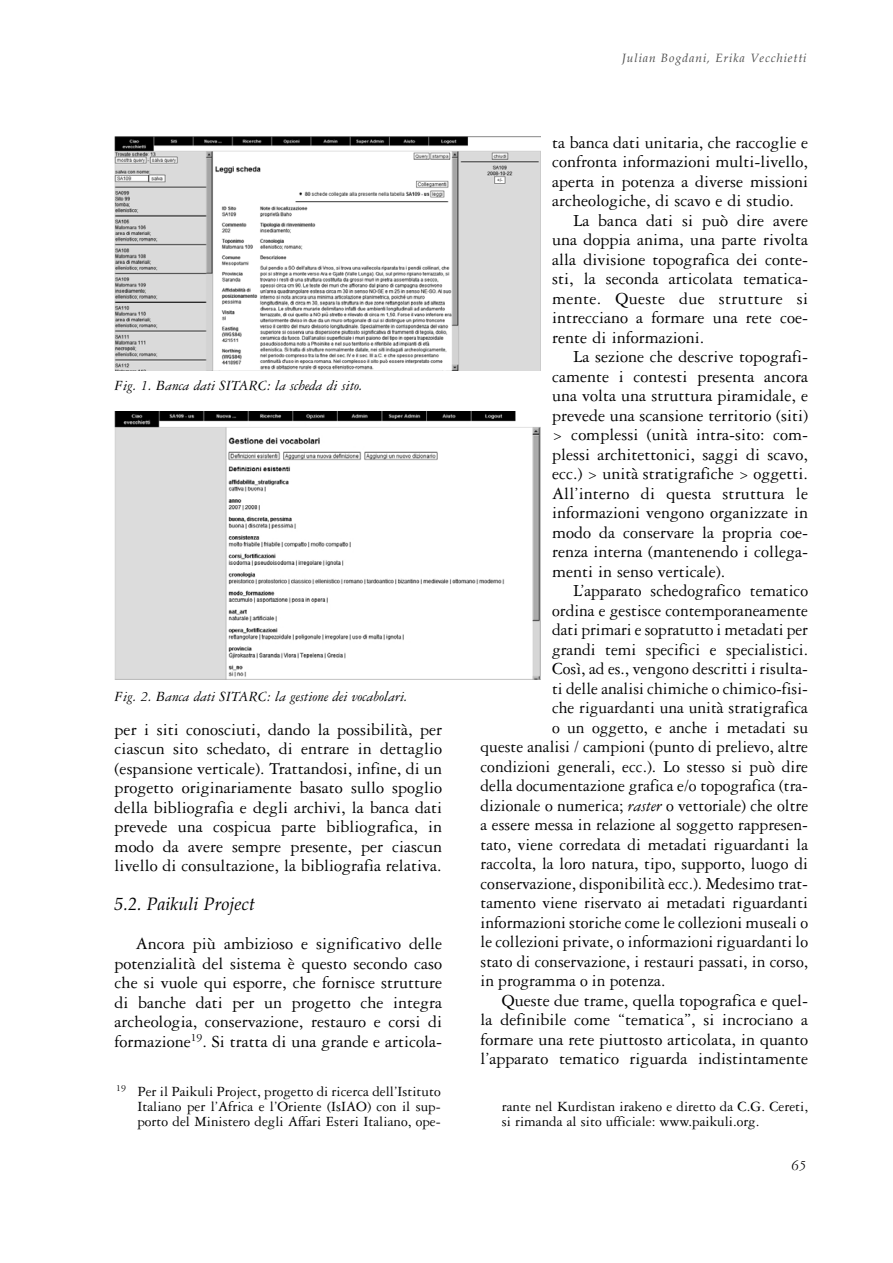
<style>
.page{position:relative;width:893px;height:1263px;background:#fff}
.page>*{position:absolute;margin:0;border:0;box-sizing:border-box;transform-origin:0 0}
.t1{font:18px/19.5px "Garamond Three";color:#000;text-align:justify}
.t2{font:18px "Garamond Three";letter-spacing:.02em;color:#000}
.t3{font:italic 18px "Book Antiqua";color:#000}
.t4{font:15px/15px "Garamond Three";color:#000;text-align:justify}
.t5{font:italic 15px "Garamond Three";color:#000}
.t6{font:italic 12px "Book Antiqua";letter-spacing:.075em;color:#4d4d4d}
.s1{font-style:italic}
</style>
<div class="page">
<img style="left:115px;top:136px;width:425px;height:234px">
<img style="left:115px;top:411px;width:425px;height:268px">
<p class="t5" style="left:115px;top:380px;width:250px">Fig. 1. Banca dati SITARC: la scheda di sito.</p>
<p class="t5" style="left:115px;top:691px;width:295px">Fig. 2. Banca dati SITARC: la gestione dei vocabolari.</p>
<p class="t1" style="left:115px;top:721px;width:329px">per i siti conosciuti, dando la possibilità, per ciascun sito schedato, di entrare in dettaglio (espansione verticale). Trattandosi, infine, di un progetto originariamente basato sullo spoglio della bibliografia e degli archivi, la banca dati prevede una cospicua parte bibliografica, in modo da avere sempre presente, per ciascun livello di consultazione, la bibliografia relativa.</p>
<p class="t3" style="left:115px;top:897px;width:142px">5.2. Paikuli Project</p>
<p class="t1" style="left:115px;top:935px;width:329px;text-indent:21px">Ancora più ambizioso e significativo delle potenzialità del sistema è questo secondo caso che si vuole qui esporre, che fornisce strutture di banche dati per un progetto che integra archeologia, conservazione, restauro e corsi di formazione<sup>19</sup>. Si tratta di una grande e articola-</p>
<p class="t4" style="left:137px;top:1085px;width:305px;text-indent:-21px"><sup>19</sup> Per il Paikuli Project, progetto di ricerca dell’Istituto Italiano per l’Africa e l’Oriente (IsIAO) con il sup&shy;porto del Ministero degli Affari Esteri Italiano, ope-</p>
<p class="t6" style="left:622px;top:54px;width:186px">Julian Bogdani, Erika Vecchietti</p>
<p class="t1" style="left:552px;top:134px;width:257px">ta banca dati unitaria, che raccoglie e</p>
<p class="t1" style="left:552px;top:154px;width:257px">confronta informazioni multi-livello,</p>
<p class="t1" style="left:552px;top:173px;width:257px">aperta in potenza a diverse missioni</p>
<p class="t1" style="left:552px;top:193px;width:243px">archeologiche, di scavo e di studio.</p>
<p class="t1" style="left:573px;top:212px;width:236px">La banca dati si può dire avere</p>
<p class="t1" style="left:552px;top:232px;width:257px">una doppia anima, una parte rivolta</p>
<p class="t1" style="left:552px;top:251px;width:257px">alla divisione topografica dei conte-</p>
<p class="t1" style="left:552px;top:271px;width:257px">sti, la seconda articolata tematica-</p>
<p class="t2" style="left:552px;top:292px;width:257px">mente. Queste due strutture si</p>
<p class="t1" style="left:552px;top:310px;width:257px">intrecciano a formare una rete coe-</p>
<p class="t1" style="left:552px;top:329px;width:154px">rente di informazioni.</p>
<p class="t1" style="left:573px;top:349px;width:236px">La sezione che descrive topografi-</p>
<p class="t1" style="left:552px;top:368px;width:257px">camente i contesti presenta ancora</p>
<p class="t1" style="left:552px;top:388px;width:257px">una volta una struttura piramidale, e</p>
<p class="t1" style="left:552px;top:407px;width:257px">prevede una scansione territorio (siti)</p>
<p class="t1" style="left:552px;top:427px;width:257px">&gt; complessi (unità intra-sito: com-</p>
<p class="t1" style="left:552px;top:446px;width:257px">plessi architettonici, saggi di scavo,</p>
<p class="t1" style="left:552px;top:466px;width:257px">ecc.) &gt; unità stratigrafiche &gt; oggetti.</p>
<p class="t1" style="left:552px;top:485px;width:257px">All’interno di questa struttura le</p>
<p class="t1" style="left:552px;top:505px;width:257px">informazioni vengono organizzate in</p>
<p class="t1" style="left:552px;top:524px;width:257px">modo da conservare la propria coe-</p>
<p class="t1" style="left:552px;top:544px;width:257px">renza interna (mantenendo i collega-</p>
<p class="t1" style="left:552px;top:563px;width:175px">menti in senso verticale).</p>
<p class="t1" style="left:573px;top:583px;width:236px">L’apparato schedografico tematico</p>
<p class="t1" style="left:552px;top:602px;width:257px">ordina e gestisce contemporaneamente</p>
<p class="t1" style="left:552px;top:622px;width:257px">dati primari e sopratutto i metadati per</p>
<p class="t1" style="left:552px;top:641px;width:257px">grandi temi specifici e specialistici.</p>
<p class="t1" style="left:552px;top:661px;width:257px">Così, ad es., vengono descritti i risulta-</p>
<p class="t1" style="left:552px;top:680px;width:257px">ti delle analisi chimiche o chimico-fisi-</p>
<p class="t1" style="left:552px;top:700px;width:257px">che riguardanti una unità stratigrafica</p>
<p class="t1" style="left:552px;top:719px;width:257px">o un oggetto, e anche i metadati su</p>
<p class="t1" style="left:480px;top:739px;width:329px">queste analisi / campioni (punto di prelievo, altre</p>
<p class="t1" style="left:480px;top:758px;width:329px">condizioni generali, ecc.). Lo stesso si può dire</p>
<p class="t1" style="left:480px;top:778px;width:329px">della documentazione grafica e/o topografica (tra-</p>
<p class="t1" style="left:480px;top:797px;width:329px">dizionale o numerica; <span class="s1">raster</span> o vettoriale) che oltre</p>
<p class="t1" style="left:480px;top:817px;width:329px">a essere messa in relazione al soggetto rappresen-</p>
<p class="t1" style="left:480px;top:836px;width:329px">tato, viene corredata di metadati riguardanti la</p>
<p class="t1" style="left:480px;top:856px;width:329px">raccolta, la loro natura, tipo, supporto, luogo di</p>
<p class="t1" style="left:480px;top:875px;width:329px">conservazione, disponibilità ecc.). Medesimo trat-</p>
<p class="t1" style="left:480px;top:895px;width:329px">tamento viene riservato ai metadati riguardanti</p>
<p class="t1" style="left:480px;top:914px;width:329px">informazioni storiche come le collezioni museali o</p>
<p class="t1" style="left:480px;top:934px;width:329px">le collezioni private, o informazioni riguardanti lo</p>
<p class="t1" style="left:480px;top:953px;width:329px">stato di conservazione, i restauri passati, in corso,</p>
<p class="t1" style="left:480px;top:973px;width:186px">in programma o in potenza.</p>
<p class="t1" style="left:502px;top:992px;width:308px">Queste due trame, quella topografica e quel-</p>
<p class="t1" style="left:480px;top:1012px;width:329px">la definibile come “tematica”, si incrociano a</p>
<p class="t1" style="left:480px;top:1031px;width:329px">formare una rete piuttosto articolata, in quanto</p>
<p class="t1" style="left:480px;top:1051px;width:329px">l’apparato tematico riguarda indistintamente</p>
<p class="t4" style="left:502px;top:1100px;width:308px">rante nel Kurdistan irakeno e diretto da C.G. Cereti, si rimanda al sito ufficiale: www.paikuli.org.</p>
<p class="t5" style="left:791px;top:1160px;width:16px">65</p>
</div>
